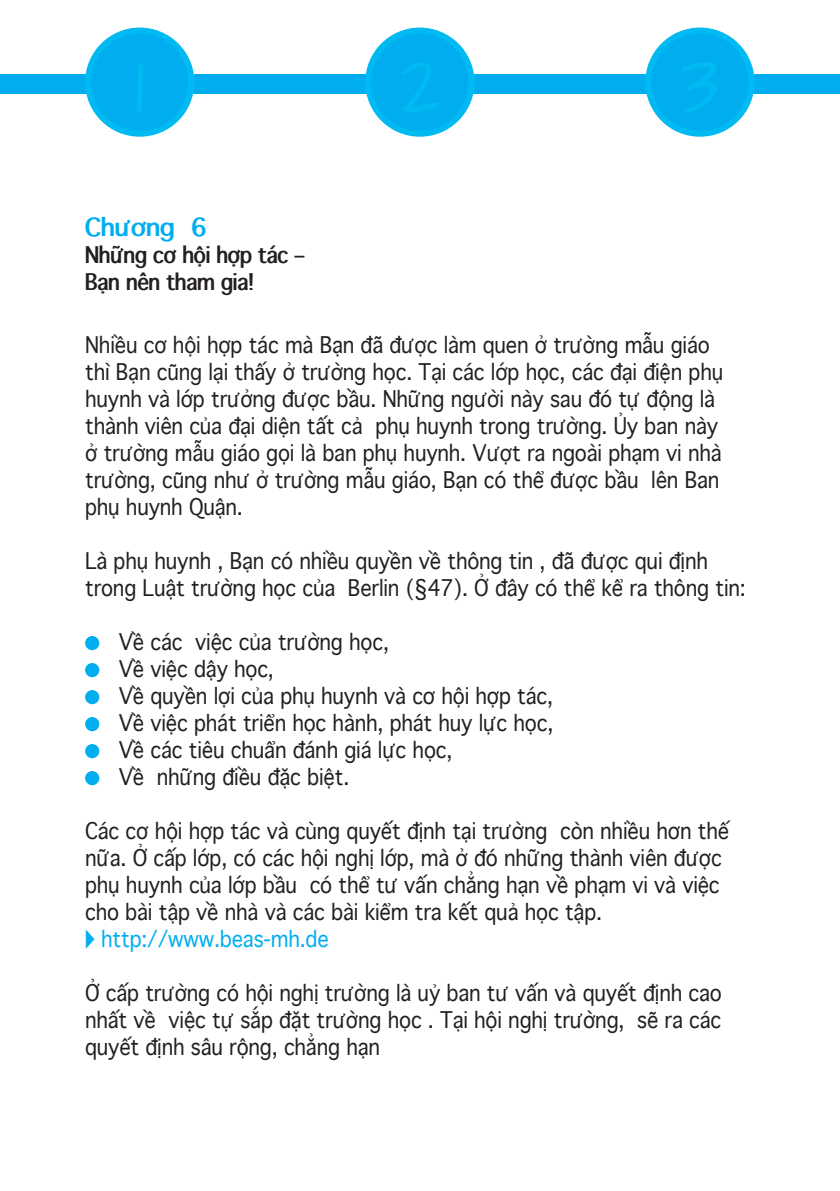
<style>
.page{position:relative;width:840px;height:1191px;background:#fff}
.page>*{position:absolute;margin:0;border:0;box-sizing:border-box;transform-origin:0 0}
.t1{font:700 24px "Thonburi";color:#00aeef}
.t2{font:300 22px/27px "Thonburi";letter-spacing:-.01em;color:#231f20;scale:.9 1}
.t3{font:700 22px/27px "Thonburi";letter-spacing:-.01em;color:#231f20;scale:.9 1}
.t4{font:300 22px "Thonburi";letter-spacing:-.01em;color:#00aeef;scale:.9 1}
</style>
<div class="page">
<div style="left:0;top:74px;width:839px;height:20px;background:#00aeef"></div>
<div style="left:88px;top:31px;width:103px;height:103px;background:#00aeef;border-radius:50%"></div>
<div style="left:85px;top:28px;width:109px;height:109px;border:6px solid #00baf1;border-radius:50%"></div>
<div style="left:368px;top:31px;width:103px;height:103px;background:#00aeef;border-radius:50%"></div>
<div style="left:365px;top:28px;width:109px;height:109px;border:6px solid #00baf1;border-radius:50%"></div>
<div style="left:648px;top:31px;width:103px;height:103px;background:#00aeef;border-radius:50%"></div>
<div style="left:645px;top:28px;width:109px;height:109px;border:6px solid #00baf1;border-radius:50%"></div>
<div style="left:85px;top:636px;width:14px;height:14px;background:#00aeef;border-radius:50%"></div>
<div style="left:85px;top:663px;width:14px;height:14px;background:#00aeef;border-radius:50%"></div>
<div style="left:85px;top:690px;width:14px;height:14px;background:#00aeef;border-radius:50%"></div>
<div style="left:85px;top:717px;width:14px;height:14px;background:#00aeef;border-radius:50%"></div>
<div style="left:85px;top:744px;width:14px;height:14px;background:#00aeef;border-radius:50%"></div>
<div style="left:85px;top:771px;width:14px;height:14px;background:#00aeef;border-radius:50%"></div>
<p class="t1" style="left:85px;top:213px;width:123px">Chương 6</p>
<p class="t3" style="left:85px;top:242px;width:245px">Những cơ hội hợp tác –<br>Bạn nên tham gia!</p>
<p class="t2" style="left:85px;top:332px;width:710px">Nhiều cơ hội hợp tác mà Bạn đã được làm quen ở trường mẫu giáo thì Bạn cũng lại thấy ở trường học. Tại các lớp học, các đại điện phụ huynh và lớp trưởng được bầu. Những người này sau đó tự động là thành viên của đại diện tất cả phụ huynh trong trường. Ủy ban này ở trường mẫu giáo gọi là ban phụ huynh. Vượt ra ngoài phạm vi nhà trường, cũng như ở trường mẫu giáo, Bạn có thể được bầu lên Ban phụ huynh Quận.</p>
<p class="t2" style="left:85px;top:548px;width:735px">Là phụ huynh , Bạn có nhiều quyền về thông tin , đã được qui định trong Luật trường học của Berlin (§47). Ở đây có thể kể ra thông tin:</p>
<p class="t2" style="left:119px;top:629px;width:484px">Về các việc của trường học,<br>Về việc dậy học,<br>Về quyền lợi của phụ huynh và cơ hội hợp tác,<br>Về việc phát triển học hành, phát huy lực học,<br>Về các tiêu chuẩn đánh giá lực học,<br>Về những điều đặc biệt.</p>
<p class="t2" style="left:85px;top:818px;width:716px">Các cơ hội hợp tác và cùng quyết định tại trường còn nhiều hơn thế nữa. Ở cấp lớp, có các hội nghị lớp, mà ở đó những thành viên được phụ huynh của lớp bầu có thể tư vấn chẳng hạn về phạm vi và việc cho bài tập về nhà và các bài kiểm tra kết quả học tập.</p>
<p class="t4" style="left:101px;top:926px;width:254px">http://www.beas-mh.de</p>
<p class="t2" style="left:85px;top:980px;width:708px;text-align:justify">Ở cấp trường có hội nghị trường là uỷ ban tư vấn và quyết định cao nhất về việc tự sắp đặt trường học . Tại hội nghị trường, sẽ ra các quyết định sâu rộng, chẳng hạn</p>
</div>
